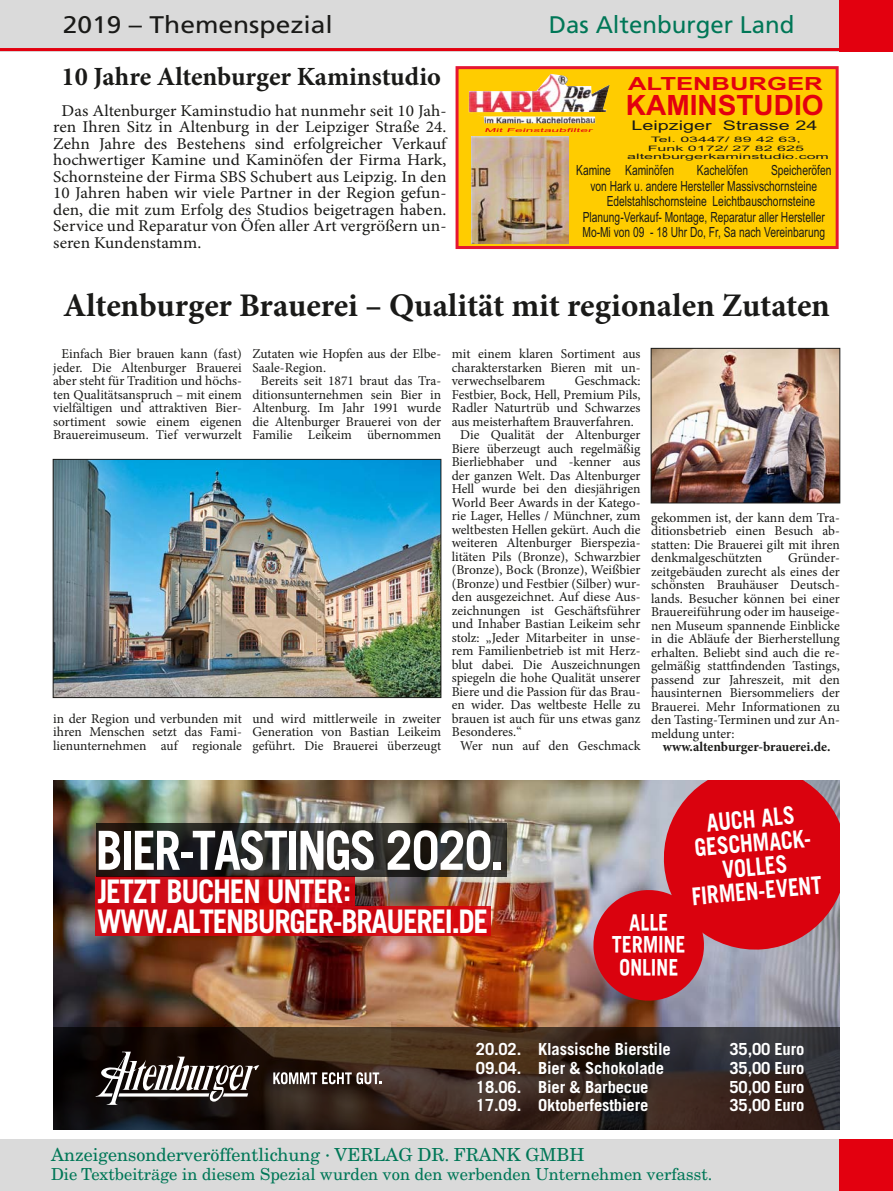
<style>
.page{position:relative;width:893px;height:1191px;background:#fff}
.page>*{position:absolute;margin:0;border:0;box-sizing:border-box;transform-origin:0 0}
.t1{font:700 54px "Altenburger Trade";letter-spacing:-.04em;color:#fff}
.t2{font:700 33px "Minion Pro";letter-spacing:-.005em;color:#1a1a18}
.t3{font:700 32.7px/29.4px "Altenburger Trade";letter-spacing:-.04em;color:#fff}
.t4{font:700 27.9px "Arial";color:#e3000f}
.t5{font:700 26.25px "Minion Pro";color:#1a1a18}
.t6{font:700 24px/24px "Altenburger Trade 3 Subhead";color:#fff;text-align:center;scale:.9 1}
.t7{font:24px "Frutiger LT Std";color:#1a1a18;scale:1.1 1}
.t8{font:24px "Frutiger";color:#007757}
.t9{font:700 22.5px/22.5px "Altenburger Trade 3 Subhead";letter-spacing:-.015em;color:#fff;text-align:center;scale:.9 1}
.t10{font:700 18.15px "Arial";color:#e3000f;scale:1.41 1}
.t11{font:18px "New Century Schlbk LT Std";color:#007757}
.t12{font:700 16.65px "Trade Gothic";letter-spacing:-.01em;color:#fff}
.t13{font:16.5px/16.5px "Minion Pro";color:#1a1a18;text-align:justify;scale:1.05 1}
.t14{font:16.5px "New Century Schlbk LT Std";color:#007757}
.t15{font:13.95px/15.6px "Arial";color:#1a1a18;scale:.73 1}
.t16{font:13.5px/13.5px "Minion Pro";color:#1a1a18;text-align:justify}
.t17{font:700 13.5px "Minion Pro";letter-spacing:-.005em;color:#1a1a18}
.t18{font:13.35px "Arial";color:#1a1a18;scale:1.49 1}
.t19{font:7.5px/8.4px "Arial";color:#1a1a18;text-align:center;scale:2.14 1}
.t20{font:italic 5.25px "Arial";color:#e3000f;scale:2.57 1}
</style>
<div class="page">
<div style="left:0;top:0;width:842px;height:51px;background:#dadada"></div>
<hr style="left:0;top:48px;width:893px;height:3px;background:#e3000f">
<div style="left:840px;top:0;width:53px;height:51px;background:#e3000f"></div>
<div style="left:0;top:1140px;width:843px;height:51px;background:#dadada"></div>
<div style="left:840px;top:1140px;width:53px;height:51px;background:#e3000f"></div>
<img style="left:53px;top:780px;width:787px;height:247px">
<div style="left:96px;top:876px;width:259px;height:30px;background:#cf0a14"></div>
<div style="left:96px;top:906px;width:395px;height:29px;background:#cf080f"></div>
<svg style="left:96px;top:823px;width:410px;height:53px;background:#282724"></svg>
<svg style="left:53px;top:1027px;width:787px;height:102px;background:#31241d"></svg>
<svg style="left:96px;top:1051px;width:163px;height:53px"></svg>
<svg style="left:273px;top:1072px;width:108px;height:12px"></svg>
<svg style="left:591px;top:780px;width:249px;height:223px;background:#c53f4a"></svg>
<div style="left:457px;top:68px;width:380px;height:179px;background:#fc0"></div>
<div style="left:456px;top:66px;width:383px;height:183px;border:3px solid #e51631"></div>
<img style="left:468px;top:74px;width:142px;height:49px">
<img style="left:472px;top:136px;width:96px;height:107px">
<img style="left:55px;top:461px;width:384px;height:235px">
<div style="left:53px;top:459px;width:388px;height:239px;border:1px solid #1a1a18"></div>
<img style="left:653px;top:350px;width:185px;height:151px">
<div style="left:651px;top:348px;width:189px;height:155px;border:1px solid #1a1a18"></div>
<h3 class="t7" style="left:63px;top:10px;width:247px">2019 – Themenspezial</h3>
<h3 class="t8" style="left:549px;top:10px;width:247px">Das Altenburger Land</h3>
<h3 class="t5" style="left:62px;top:58px;width:381px">10 Jahre Altenburger Kaminstudio</h3>
<p class="t13" style="left:53px;top:102px;width:376px;text-indent:9px">Das Altenburger Kaminstudio hat nunmehr seit 10 Jah&shy;ren Ihren Sitz in Altenburg in der Leipziger Straße 24.<br>Zehn Jahre des Bestehens sind erfolgreicher Verkauf hochwertiger Kamine und Kaminöfen der Firma Hark, Schornsteine der Firma SBS Schubert aus Leipzig. In den 10 Jahren haben wir viele Partner in der Region gefun&shy;den, die mit zum Erfolg des Studios beigetragen haben.<br>Service und Reparatur von Öfen aller Art vergrößern un&shy;seren Kundenstamm.</p>
<h3 class="t10" style="left:628px;top:73px;width:139px">ALTENBURGER</h3>
<h3 class="t4" style="left:626px;top:89px;width:199px">KAMINSTUDIO</h3>
<p class="t20" style="left:484px;top:127px;width:43px">Mit Feinstaubfilter</p>
<p class="t18" style="left:632px;top:118px;width:126px">Leipziger Strasse 24</p>
<p class="t19" style="left:627px;top:136px;width:96px">Tel. 03447/ 89 42 63,<br>Funk 0172/ 27 82 625 altenburgerkaminstudio.com</p>
<p class="t15" style="left:576px;top:162px;width:136px">Kamine Kaminöfen</p>
<p class="t15" style="left:697px;top:162px;width:72px">Kachelöfen</p>
<p class="t15" style="left:590px;top:162px;width:332px;text-indent:181px">Speicheröfen von Hark u. andere Hersteller Massivschornsteine</p>
<p class="t15" style="left:582px;top:194px;width:334px;text-indent:24px">Edelstahlschornsteine Leichtbauschornsteine<br>Planung-Verkauf- Montage, Reparatur aller Hersteller<br>Mo-Mi von 09 - 18 Uhr Do, Fr, Sa nach Vereinbarung</p>
<h2 class="t2" style="left:63px;top:282px;width:768px">Altenburger Brauerei – Qualität mit regionalen Zutaten</h2>
<p class="t16" style="left:53px;top:347px;width:190px;text-indent:9px">Einfach Bier brauen kann (fast) jeder. Die Altenburger Brauerei aber steht für Tradition und höchs&shy;ten Qualitätsanspruch – mit einem vielfältigen und attraktiven Bier&shy;sortiment sowie einem eigenen Brauereimuseum. Tief verwurzelt</p>
<p class="t16" style="left:53px;top:712px;width:190px">in der Region und verbunden mit ihren Menschen setzt das Fami&shy;lienunternehmen auf regionale</p>
<p class="t16" style="left:252px;top:347px;width:190px">Zutaten wie Hopfen aus der Elbe-<br>Saale-Region.</p>
<p class="t16" style="left:252px;top:374px;width:190px;text-indent:9px">Bereits seit 1871 braut das Tra&shy;ditionsunternehmen sein Bier in Altenburg. Im Jahr 1991 wurde die Altenburger Brauerei von der Familie Leikeim übernommen</p>
<p class="t16" style="left:252px;top:712px;width:190px">und wird mittlerweile in zweiter Generation von Bastian Leikeim geführt. Die Brauerei überzeugt</p>
<p class="t16" style="left:452px;top:347px;width:190px">mit einem klaren Sortiment aus charakterstarken Bieren mit un&shy;verwechselbarem</p>
<p class="t16" style="left:575px;top:374px;width:67px">Geschmack:</p>
<p class="t16" style="left:452px;top:388px;width:190px">Festbier, Bock, Hell, Premium Pils,</p>
<p class="t16" style="left:452px;top:401px;width:190px">Radler Naturtrüb und Schwarzes</p>
<p class="t16" style="left:452px;top:415px;width:184px">aus meisterhaftem Brauverfahren.</p>
<p class="t16" style="left:460px;top:428px;width:182px">Die Qualität der Altenburger</p>
<p class="t16" style="left:452px;top:442px;width:190px">Biere überzeugt auch regelmäßig</p>
<p class="t16" style="left:452px;top:455px;width:190px">Bierliebhaber und -kenner aus</p>
<p class="t16" style="left:452px;top:469px;width:190px">der ganzen Welt. Das Altenburger</p>
<p class="t16" style="left:452px;top:482px;width:190px">Hell wurde bei den diesjährigen</p>
<p class="t16" style="left:452px;top:496px;width:190px">World Beer Awards in der Katego-</p>
<p class="t16" style="left:452px;top:509px;width:190px">rie Lager, Helles / Münchner, zum</p>
<p class="t16" style="left:452px;top:523px;width:190px">weltbesten Hellen gekürt. Auch die</p>
<p class="t16" style="left:452px;top:536px;width:190px">weiteren Altenburger Bierspezia-</p>
<p class="t16" style="left:452px;top:550px;width:190px">litäten Pils (Bronze), Schwarzbier</p>
<p class="t16" style="left:452px;top:563px;width:190px">(Bronze), Bock (Bronze), Weißbier</p>
<p class="t16" style="left:452px;top:577px;width:190px">(Bronze) und Festbier (Silber) wur-</p>
<p class="t16" style="left:452px;top:590px;width:190px">den ausgezeichnet. Auf diese Aus-</p>
<p class="t16" style="left:452px;top:604px;width:190px">zeichnungen ist Geschäftsführer</p>
<p class="t16" style="left:452px;top:617px;width:190px">und Inhaber Bastian Leikeim sehr</p>
<p class="t16" style="left:452px;top:631px;width:190px">stolz: „Jeder Mitarbeiter in unse-</p>
<p class="t16" style="left:452px;top:644px;width:190px">rem Familienbetrieb ist mit Herz-</p>
<p class="t16" style="left:452px;top:658px;width:190px">blut dabei. Die Auszeichnungen</p>
<p class="t16" style="left:452px;top:671px;width:190px">spiegeln die hohe Qualität unserer</p>
<p class="t16" style="left:452px;top:685px;width:190px">Biere und die Passion für das Brau-</p>
<p class="t16" style="left:452px;top:698px;width:190px">en wider. Das weltbeste Helle zu</p>
<p class="t16" style="left:452px;top:712px;width:190px">brauen ist auch für uns etwas ganz</p>
<p class="t16" style="left:452px;top:725px;width:71px">Besonderes.“</p>
<p class="t16" style="left:460px;top:739px;width:182px">Wer nun auf den Geschmack</p>
<p class="t16" style="left:651px;top:510px;width:190px">gekommen ist, der kann dem Tra&shy;ditionsbetrieb einen Besuch ab&shy;statten: Die Brauerei gilt mit ihren denkmalgeschützten</p>
<p class="t16" style="left:651px;top:551px;width:190px;text-indent:137px">Gründer&shy;zeitgebäuden zurecht als eines der schönsten Brauhäuser Deutsch&shy;lands. Besucher können bei einer Brauereiführung oder im hauseige&shy;nen Museum spannende Einblicke in die Abläufe der Bierherstellung erhalten. Beliebt sind auch die re&shy;gelmäßig stattfindenden Tastings, passend zur Jahreszeit, mit den hausinternen Biersommeliers der Brauerei. Mehr Informationen zu den Tasting-Terminen und zur An&shy;meldung unter:</p>
<p class="t17" style="left:663px;top:737px;width:169px">www.altenburger-brauerei.de.</p>
<h1 class="t1" style="left:96px;top:827px;width:410px">BIER-TASTINGS 2020.</h1>
<h3 class="t3" style="left:97px;top:880px;width:393px">JETZT BUCHEN UNTER:<br>WWW.ALTENBURGER-BRAUEREI.DE</h3>
<h3 class="t6" style="left:684px;top:812px;width:147px;rotate:-5deg">AUCH ALS<br>GESCHMACK-<br>VOLLES<br>FIRMEN-EVENT</h3>
<h3 class="t9" style="left:612px;top:910px;width:83px">ALLE<br>TERMINE<br>ONLINE</h3>
<p class="t12" style="left:476px;top:1038px;width:196px">20.02. Klassische Bierstile</p>
<p class="t12" style="left:729px;top:1038px;width:76px">35,00 Euro</p>
<p class="t12" style="left:476px;top:1057px;width:190px">09.04. Bier &amp; Schokolade</p>
<p class="t12" style="left:729px;top:1057px;width:76px">35,00 Euro</p>
<p class="t12" style="left:476px;top:1076px;width:174px">18.06. Bier &amp; Barbecue</p>
<p class="t12" style="left:729px;top:1076px;width:76px">50,00 Euro</p>
<p class="t12" style="left:476px;top:1095px;width:174px">17.09. Oktoberfestbiere</p>
<p class="t12" style="left:729px;top:1095px;width:76px">35,00 Euro</p>
<h3 class="t11" style="left:51px;top:1143px;width:535px">Anzeigensonderveröffentlichung · VERLAG DR. FRANK GMBH</h3>
<p class="t14" style="left:51px;top:1164px;width:663px">Die Textbeiträge in diesem Spezial wurden von den werbenden Unternehmen verfasst.</p>
</div>
